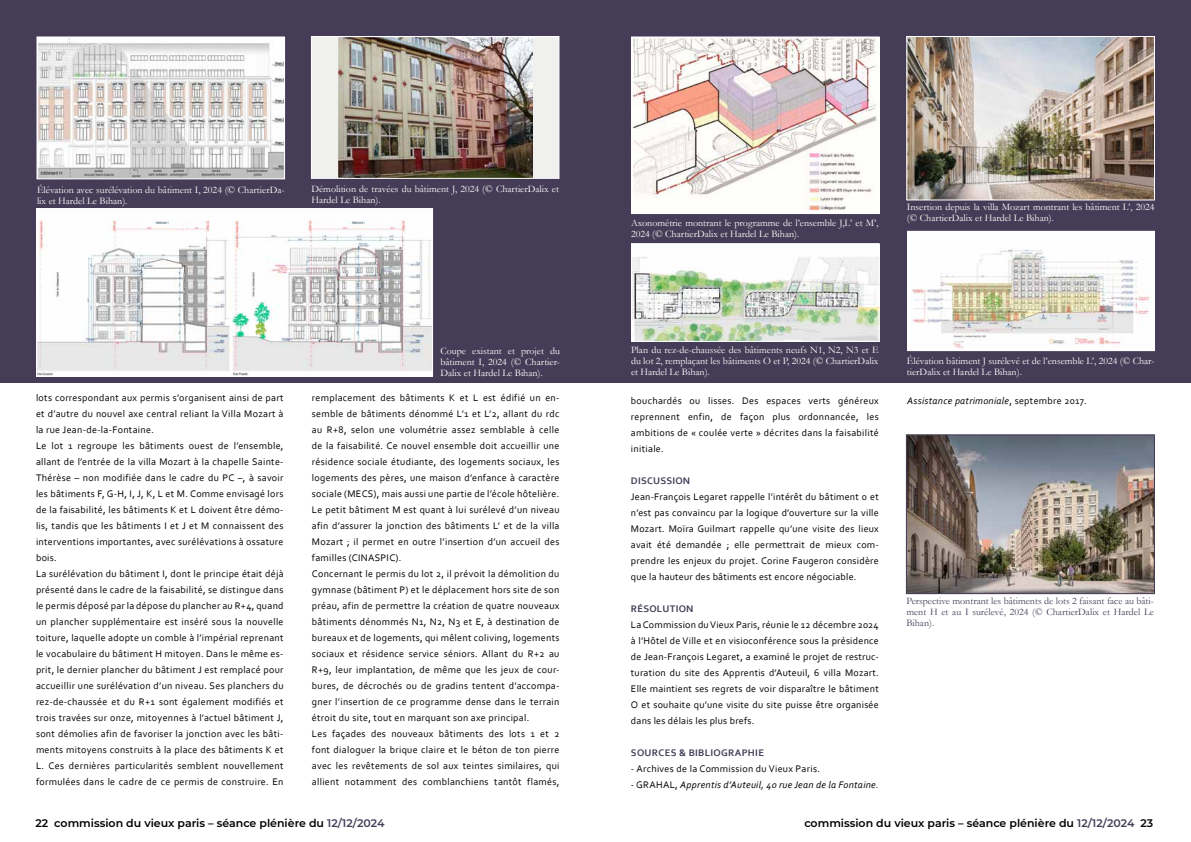
<style>
.page{position:relative;width:1191px;height:842px;background:#fff}
.page>*{position:absolute;margin:0;border:0;box-sizing:border-box;transform-origin:0 0}
.t1{font:600 11px "Montserrat";color:#000}
.t2{font:10px/16px "Corbel";letter-spacing:.03em;color:#000;text-align:justify}
.t3{font:10px/11px "Garamond";color:#fff}
.t4{font:10px/11px "Garamond";color:#453d57;text-align:justify}
.t5{font:italic 10px "Corbel";letter-spacing:.03em;color:#000}
.t6{font:700 10px "Corbel";letter-spacing:.025em;color:#453d57}
.s1{font-style:normal}
.s2{color:#453d57}
</style>
<div class="page">
<div style="left:595px;top:0;width:596px;height:383px;background:#453d57"></div>
<div style="left:0;top:0;width:595px;height:383px;background:#453d57"></div>
<img style="left:38px;top:210px;width:393px;height:165px">
<div style="left:36px;top:208px;width:397px;height:169px;border:1px solid #fff"></div>
<img style="left:38px;top:39px;width:245px;height:138px">
<div style="left:36px;top:37px;width:249px;height:142px;border:1px solid #fff"></div>
<div style="left:311px;top:37px;width:248px;height:141px;background:#f0f0ee"></div>
<img style="left:338px;top:38px;width:194px;height:139px">
<div style="left:311px;top:36px;width:248px;height:143px;border:1px solid #fff"></div>
<img style="left:909px;top:233px;width:244px;height:116px">
<div style="left:907px;top:231px;width:248px;height:120px;border:1px solid #fff"></div>
<img style="left:633px;top:38px;width:244px;height:174px">
<div style="left:631px;top:36px;width:248px;height:178px;border:1px solid #fff"></div>
<img style="left:633px;top:245px;width:244px;height:95px">
<div style="left:631px;top:243px;width:248px;height:99px;border:1px solid #fff"></div>
<img style="left:908px;top:38px;width:245px;height:160px">
<div style="left:906px;top:36px;width:249px;height:164px;border:1px solid #fff"></div>
<img style="left:908px;top:436px;width:245px;height:156px">
<div style="left:906px;top:434px;width:249px;height:160px;border:1px solid #453d57"></div>
<p class="t3" style="left:37px;top:184px;width:249px">Élévation avec surélévation du bâtiment I, 2024 (© ChartierDa&shy;lix et Hardel Le Bihan).</p>
<p class="t3" style="left:311px;top:183px;width:249px">Démolition de travées du bâtiment J, 2024 (© ChartierDalix et<br>Hardel Le Bihan).</p>
<p class="t3" style="left:440px;top:345px;width:121px;text-align:justify">Coupe existant et projet du bâtiment I, 2024 (© Chartier-Dalix et Hardel Le Bihan).</p>
<p class="t2" style="left:36px;top:389px;width:249px;text-align:left">lots correspondant aux permis s’organisent ainsi de part et d’autre du nouvel axe central reliant la Villa Mozart à la rue Jean-de-la-Fontaine.<br>Le lot 1 regroupe les bâtiments ouest de l’ensemble, allant de l’entrée de la villa Mozart à la chapelle Sainte-Thérèse – non modifiée dans le cadre du PC –, à savoir les bâtiments F, G-H, I, J, K, L et M. Comme envisagé lors de la faisabilité, les bâtiments K et L doivent être démo&shy;lis, tandis que les bâtiments I et J et M connaissent des interventions importantes, avec surélévations à ossature bois.<br>La surélévation du bâtiment I, dont le principe était déjà présenté dans le cadre de la faisabilité, se distingue dans le permis déposé par la dépose du plancher au R+4, quand un plancher supplémentaire est inséré sous la nouvelle toiture, laquelle adopte un comble à l’impérial reprenant le vocabulaire du bâtiment H mitoyen. Dans le même es&shy;prit, le dernier plancher du bâtiment J est remplacé pour accueillir une surélévation d’un niveau. Ses planchers du rez-de-chaussée et du R+1 sont également modifiés et trois travées sur onze, mitoyennes à l’actuel bâtiment J, sont démolies afin de favoriser la jonction avec les bâti&shy;ments mitoyens construits à la place des bâtiments K et L. Ces dernières particularités semblent nouvellement formulées dans le cadre de ce permis de construire. En</p>
<p class="t2" style="left:312px;top:389px;width:249px;text-align:left">remplacement des bâtiments K et L est édifié un en&shy;semble de bâtiments dénommé L’1 et L’2, allant du rdc au R+8, selon une volumétrie assez semblable à celle de la faisabilité. Ce nouvel ensemble doit accueillir une résidence sociale étudiante, des logements sociaux, les logements des pères, une maison d’enfance à caractère sociale (MECS), mais aussi une partie de l’école hôtelière.<br>Le petit bâtiment M est quant à lui surélevé d’un niveau afin d’assurer la jonction des bâtiments L’ et de la villa Mozart ; il permet en outre l’insertion d’un accueil des familles (CINASPIC).<br>Concernant le permis du lot 2, il prévoit la démolition du gymnase (bâtiment P) et le déplacement hors site de son préau, afin de permettre la création de quatre nouveaux bâtiments dénommés N1, N2, N3 et E, à destination de bureaux et de logements, qui mêlent coliving, logements sociaux et résidence service séniors. Allant du R+2 au R+9, leur implantation, de même que les jeux de cour&shy;bures, de décrochés ou de gradins tentent d’accompa&shy;gner l’insertion de ce programme dense dans le terrain étroit du site, tout en marquant son axe principal.<br>Les façades des nouveaux bâtiments des lots 1 et 2 font dialoguer la brique claire et le béton de ton pierre avec les revêtements de sol aux teintes similaires, qui allient notamment des comblanchiens tantôt flamés,</p>
<p class="t3" style="left:631px;top:217px;width:249px">Axonométrie montrant le programme de l’ensemble J,L’ et M’,<br>2024 (© ChartierDalix et Hardel Le Bihan).</p>
<p class="t3" style="left:907px;top:201px;width:249px">Insertion depuis la villa Mozart montrant les bâtiment L’, 2024 (© ChartierDalix et Hardel Le Bihan).</p>
<p class="t3" style="left:631px;top:344px;width:249px;text-align:justify">Plan du rez-de-chaussée des bâtiments neufs N1, N2, N3 et E du lot 2, remplaçant les bâtiments O et P, 2024 (© ChartierDalix et Hardel Le Bihan).</p>
<p class="t2" style="left:631px;top:393px;width:249px">bouchardés ou lisses. Des espaces verts généreux reprennent enfin, de façon plus ordonnancée, les ambitions de « coulée verte » décrites dans la faisabilité initiale.</p>
<p class="t6" style="left:631px;top:475px;width:61px">DISCUSSION</p>
<p class="t2" style="left:631px;top:489px;width:249px">Jean-François Legaret rappelle l’intérêt du bâtiment 0 et n’est pas convaincu par la logique d’ouverture sur la ville Mozart. Moïra Guilmart rappelle qu’une visite des lieux avait été demandée ; elle permettrait de mieux com&shy;prendre les enjeux du projet. Corine Faugeron considère que la hauteur des bâtiments est encore négociable.</p>
<p class="t6" style="left:631px;top:603px;width:64px">RÉSOLUTION</p>
<p class="t2" style="left:631px;top:617px;width:249px">La Commission du Vieux Paris, réunie le 12 décembre 2024 à l’Hôtel de Ville et en visioconférence sous la présidence de Jean-François Legaret, a examiné le projet de restruc&shy;turation du site des Apprentis d’Auteuil, 6 villa Mozart.<br>Elle maintient ses regrets de voir disparaître le bâtiment O et souhaite qu’une visite du site puisse être organisée dans les délais les plus brefs.</p>
<p class="t6" style="left:631px;top:747px;width:135px">SOURCES &amp; BIBLIOGRAPHIE</p>
<p class="t2" style="left:631px;top:761px;width:191px">- Archives de la Commission du Vieux Paris.</p>
<p class="t5" style="left:631px;top:779px;width:249px"><span class="s1">- GRAHAL,</span> Apprentis d’Auteuil, 40 rue Jean de la Fontaine.</p>
<p class="t3" style="left:907px;top:355px;width:249px">Élévation bâtiment J surélevé et de l’ensemble L’, 2024 (© Char&shy;tierDalix et Hardel Le Bihan).</p>
<p class="t5" style="left:907px;top:395px;width:181px">Assistance patrimoniale<span class="s1">, septembre 2017.</span></p>
<p class="t4" style="left:906px;top:595px;width:249px">Perspective montrant les bâtiments de lots 2 faisant face au bâti&shy;ment H et au I surélevé, 2024 (© ChartierDalix et Hardel Le Bihan).</p>
<p class="t1" style="left:35px;top:816px;width:350px">22 commission du vieux paris – séance plénière du <span class="s2">12/12/2024</span></p>
<p class="t1" style="left:804px;top:815px;width:350px">commission du vieux paris – séance plénière du <span class="s2">12/12/2024</span> 23</p>
</div>
